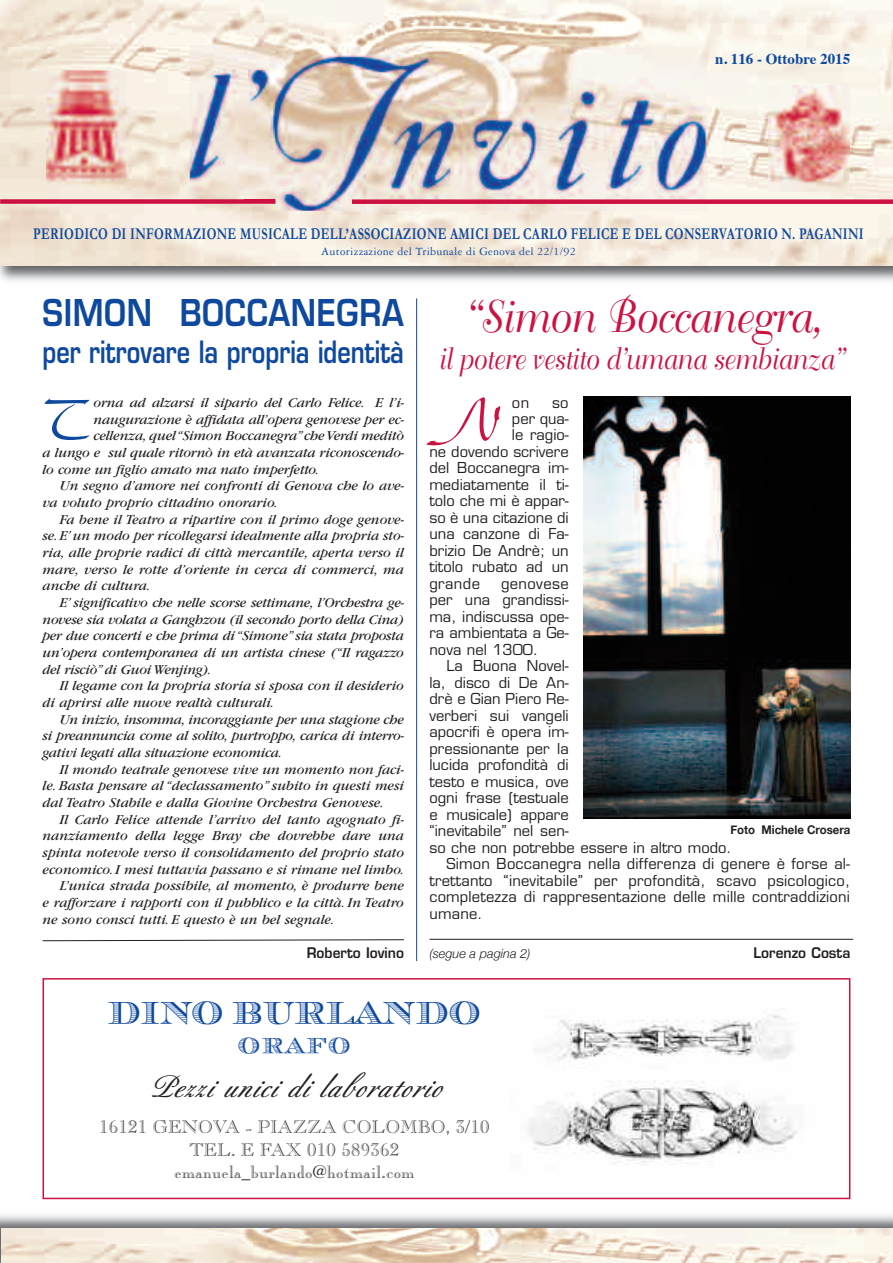
<style>
.page{position:relative;width:893px;height:1263px;background:#fff}
.page>*{position:absolute;margin:0;border:0;box-sizing:border-box;transform-origin:0 0}
.t1{font:59.55px "Diskus LT Std";color:#cd1141}
.t2{font:56.4px "Diskus LT Std";color:#0f499d}
.t3{font:45px "Bellevue";color:#cd1141;scale:.9 1}
.t4{font:600 36px "Eurostile LT Std";letter-spacing:.02em;color:#0f499d;scale:.85 1}
.t5{font:30px "Bellevue";color:#cd1141;scale:.85 1}
.t6{font:600 30px "Eurostile LT Std";color:#0f499d;scale:.78 1}
.t7{font:500 30px "Berthold Script";letter-spacing:.035em;color:#231f20}
.t8{font:30px "Chevalier Str DCD";color:#0f499d}
.t9{font:21px "Chevalier Str DCD";letter-spacing:.085em;color:#0f499d}
.t10{font:18px/22.5px "Caslon Open Face";color:#231f20;text-align:center}
.t11{font:700 16.5px "Garamond";letter-spacing:.025em;color:#0f499d;scale:.75 1}
.t12{font:700 15px "Times";color:#0f499d}
.t13{font:14.7px/16.5px "Eurostile LT Std";color:#231f20;text-align:justify}
.t14{font:italic 14.25px "Garamond";color:#231f20}
.t15{font:600 14.25px "Eurostile LT Std";color:#231f20;scale:.96 1}
.t16{font:italic 300 12.75px "Helvetica Neue";color:#231f20}
.t17{font:12px "Garamond 3 LT Std";letter-spacing:.025em;color:#0f499d}
.t18{font:700 12px "Helvetica Neue";color:#231f20;scale:.95 1}
</style>
<div class="page">
<img style="left:0;top:1215px;width:893px;height:48px">
<img style="left:1px;top:1228px;width:892px;height:35px">
<img style="left:0;top:0;width:893px;height:266px">
<img style="left:271px;top:54px;width:436px;height:157px">
<div style="left:0;top:199px;width:275px;height:5px;background:#cd1141"></div>
<div style="left:352px;top:199px;width:541px;height:5px;background:#cd1141"></div>
<img style="left:190px;top:45px;width:57px;height:151px">
<img style="left:769px;top:86px;width:80px;height:105px">
<img style="left:46px;top:70px;width:80px;height:113px">
<img style="left:528px;top:1015px;width:270px;height:149px">
<div style="left:43px;top:978px;width:807px;height:221px;border:2px solid #cd1141"></div>
<hr style="left:416px;top:298px;width:1px;height:663px;background:#0f499d">
<img style="left:244px;top:47px;width:31px;height:152px">
<img style="left:271px;top:54px;width:4px;height:145px">
<img style="left:244px;top:47px;width:3px;height:149px">
<hr style="left:429px;top:939px;width:424px;height:1px;background:#231f20">
<svg style="left:42px;top:939px;width:362px;height:2px"></svg>
<img style="left:584px;top:396px;width:266px;height:423px">
<p class="t12" style="left:715px;top:52px;width:137px">n. 116 - Ottobre 2015</p>
<p class="t11" style="left:33px;top:224px;width:1109px">PERIODICO DI INFORMAZIONE MUSICALE DELL’ASSOCIAZIONE AMICI DEL CARLO FELICE E DEL CONSERVATORIO N. PAGANINI</p>
<p class="t17" style="left:321px;top:247px;width:256px">Autorizzazione del Tribunale di Genova del 22/1/92</p>
<h3 class="t4" style="left:43px;top:299px;width:427px">SIMON BOCCANEGRA</h3>
<h3 class="t6" style="left:43px;top:341px;width:465px">per ritrovare la propria identità</h3>
<h2 class="t2" style="left:43px;top:399px;width:50px">T</h2>
<p class="t14" style="left:94px;top:398px;width:312px">orna ad alzarsi il sipario del Carlo Felice. E l’i-</p>
<p class="t14" style="left:94px;top:415px;width:312px">naugurazione è affidata all’opera genovese per ec-</p>
<p class="t14" style="left:94px;top:431px;width:312px">cellenza, quel “Simon Boccanegra” che Verdi meditò</p>
<p class="t14" style="left:43px;top:448px;width:363px">a lungo e sul quale ritornò in età avanzata riconoscendo-</p>
<p class="t14" style="left:43px;top:465px;width:278px">lo come un figlio amato ma nato imperfetto.</p>
<p class="t14" style="left:60px;top:481px;width:346px">Un segno d’amore nei confronti di Genova che lo ave-</p>
<p class="t14" style="left:43px;top:498px;width:237px">va voluto proprio cittadino onorario.</p>
<p class="t14" style="left:60px;top:514px;width:346px">Fa bene il Teatro a ripartire con il primo doge genove-</p>
<p class="t14" style="left:43px;top:531px;width:363px">se. E’ un modo per ricollegarsi idealmente alla propria sto-</p>
<p class="t14" style="left:43px;top:548px;width:363px">ria, alle proprie radici di città mercantile, aperta verso il</p>
<p class="t14" style="left:43px;top:564px;width:363px">mare, verso le rotte d’oriente in cerca di commerci, ma</p>
<p class="t14" style="left:43px;top:581px;width:109px">anche di cultura.</p>
<p class="t14" style="left:60px;top:598px;width:346px">E’ significativo che nelle scorse settimane, l’Orchestra ge-</p>
<p class="t14" style="left:43px;top:614px;width:363px">novese sia volata a Ganghzou (il secondo porto della Cina)</p>
<p class="t14" style="left:43px;top:631px;width:363px">per due concerti e che prima di “Simone” sia stata proposta</p>
<p class="t14" style="left:43px;top:648px;width:363px">un’opera contemporanea di un artista cinese (“Il ragazzo</p>
<p class="t14" style="left:43px;top:664px;width:170px">del risciò” di Guoi Wenjing).</p>
<p class="t14" style="left:60px;top:681px;width:346px">Il legame con la propria storia si sposa con il desiderio</p>
<p class="t14" style="left:43px;top:698px;width:233px">di aprirsi alle nuove realtà culturali.</p>
<p class="t14" style="left:60px;top:714px;width:346px">Un inizio, insomma, incoraggiante per una stagione che</p>
<p class="t14" style="left:43px;top:731px;width:363px">si preannuncia come al solito, purtroppo, carica di interro-</p>
<p class="t14" style="left:43px;top:748px;width:241px">gativi legati alla situazione economica.</p>
<p class="t14" style="left:60px;top:764px;width:346px">Il mondo teatrale genovese vive un momento non faci-</p>
<p class="t14" style="left:43px;top:781px;width:363px">le. Basta pensare al “declassamento” subito in questi mesi</p>
<p class="t14" style="left:43px;top:798px;width:343px">dal Teatro Stabile e dalla Giovine Orchestra Genovese.</p>
<p class="t14" style="left:60px;top:814px;width:346px">Il Carlo Felice attende l’arrivo del tanto agognato fi-</p>
<p class="t14" style="left:43px;top:831px;width:363px">nanziamento della legge Bray che dovrebbe dare una</p>
<p class="t14" style="left:43px;top:848px;width:363px">spinta notevole verso il consolidamento del proprio stato</p>
<p class="t14" style="left:43px;top:864px;width:363px">economico. I mesi tuttavia passano e si rimane nel limbo.</p>
<p class="t14" style="left:60px;top:881px;width:346px">L’unica strada possibile, al momento, è produrre bene</p>
<p class="t14" style="left:43px;top:898px;width:363px">e rafforzare i rapporti con il pubblico e la città. In Teatro</p>
<p class="t14" style="left:43px;top:914px;width:293px">ne sono consci tutti. E questo è un bel segnale.</p>
<h3 class="t3" style="left:462px;top:294px;width:397px">“Simon Boccanegra,</h3>
<h3 class="t5" style="left:437px;top:344px;width:478px">il potere vestito d’umana sembianza”</h3>
<h1 class="t1" style="left:429px;top:398px;width:73px">N</h1>
<p class="t13" style="left:512px;top:395px;width:19px">on</p>
<p class="t13" style="left:552px;top:395px;width:18px">so</p>
<p class="t13" style="left:512px;top:412px;width:58px">per qua-</p>
<p class="t13" style="left:512px;top:428px;width:58px">le ragio-</p>
<p class="t13" style="left:429px;top:445px;width:141px">ne dovendo scrivere</p>
<p class="t13" style="left:429px;top:461px;width:141px">del Boccanegra im-</p>
<p class="t13" style="left:429px;top:478px;width:141px">mediatamente il ti-</p>
<p class="t13" style="left:429px;top:494px;width:141px">tolo che mi è appar-</p>
<p class="t13" style="left:429px;top:511px;width:141px">so è una citazione di</p>
<p class="t13" style="left:429px;top:527px;width:141px">una canzone di Fa-</p>
<p class="t13" style="left:429px;top:544px;width:141px">brizio De Andrè; un</p>
<p class="t13" style="left:429px;top:560px;width:141px">titolo rubato ad un</p>
<p class="t13" style="left:429px;top:577px;width:52px">grande</p>
<p class="t13" style="left:429px;top:577px;width:141px;text-indent:72px">genovese per una grandissi&shy;ma, indiscussa ope&shy;ra ambientata a Ge&shy;nova nel 1300.</p>
<p class="t13" style="left:446px;top:659px;width:124px">La Buona Novel-</p>
<p class="t13" style="left:429px;top:676px;width:141px">la, disco di De An-</p>
<p class="t13" style="left:429px;top:692px;width:141px">drè e Gian Piero Re-</p>
<p class="t13" style="left:429px;top:709px;width:141px">verberi sui vangeli</p>
<p class="t13" style="left:429px;top:725px;width:141px">apocrifi è opera im-</p>
<p class="t13" style="left:429px;top:742px;width:141px">pressionante per la</p>
<p class="t13" style="left:429px;top:758px;width:141px">lucida profondità di</p>
<p class="t13" style="left:429px;top:775px;width:141px">testo e musica, ove</p>
<p class="t13" style="left:429px;top:791px;width:141px">ogni frase (testuale</p>
<p class="t13" style="left:429px;top:808px;width:141px">e musicale) appare</p>
<p class="t13" style="left:429px;top:824px;width:141px">“inevitabile” nel sen-</p>
<p class="t13" style="left:429px;top:841px;width:304px">so che non potrebbe essere in altro modo.</p>
<p class="t13" style="left:446px;top:857px;width:405px">Simon Boccanegra nella differenza di genere è forse al-</p>
<p class="t13" style="left:429px;top:874px;width:422px">trettanto “inevitabile” per profondità, scavo psicologico,</p>
<p class="t13" style="left:429px;top:890px;width:422px">completezza di rappresentazione delle mille contraddizioni</p>
<p class="t13" style="left:429px;top:907px;width:55px">umane.</p>
<p class="t18" style="left:730px;top:822px;width:128px">Foto Michele Crosera</p>
<p class="t15" style="left:307px;top:947px;width:103px">Roberto Iovino</p>
<p class="t16" style="left:429px;top:946px;width:103px">(segue a pagina 2)</p>
<p class="t15" style="left:753px;top:947px;width:102px">Lorenzo Costa</p>
<h3 class="t8" style="left:108px;top:1002px;width:374px">DINO BURLANDO</h3>
<h3 class="t9" style="left:238px;top:1038px;width:114px">ORAFO</h3>
<h3 class="t7" style="left:147px;top:1073px;width:295px">Pezzi unici di laboratorio</h3>
<p class="t10" style="left:99px;top:1117px;width:392px">16121 GENOVA - PIAZZA COLOMBO, 3/10<br>TEL. E FAX 010 589362 emanuela_burlando@hotmail.com</p>
</div>
